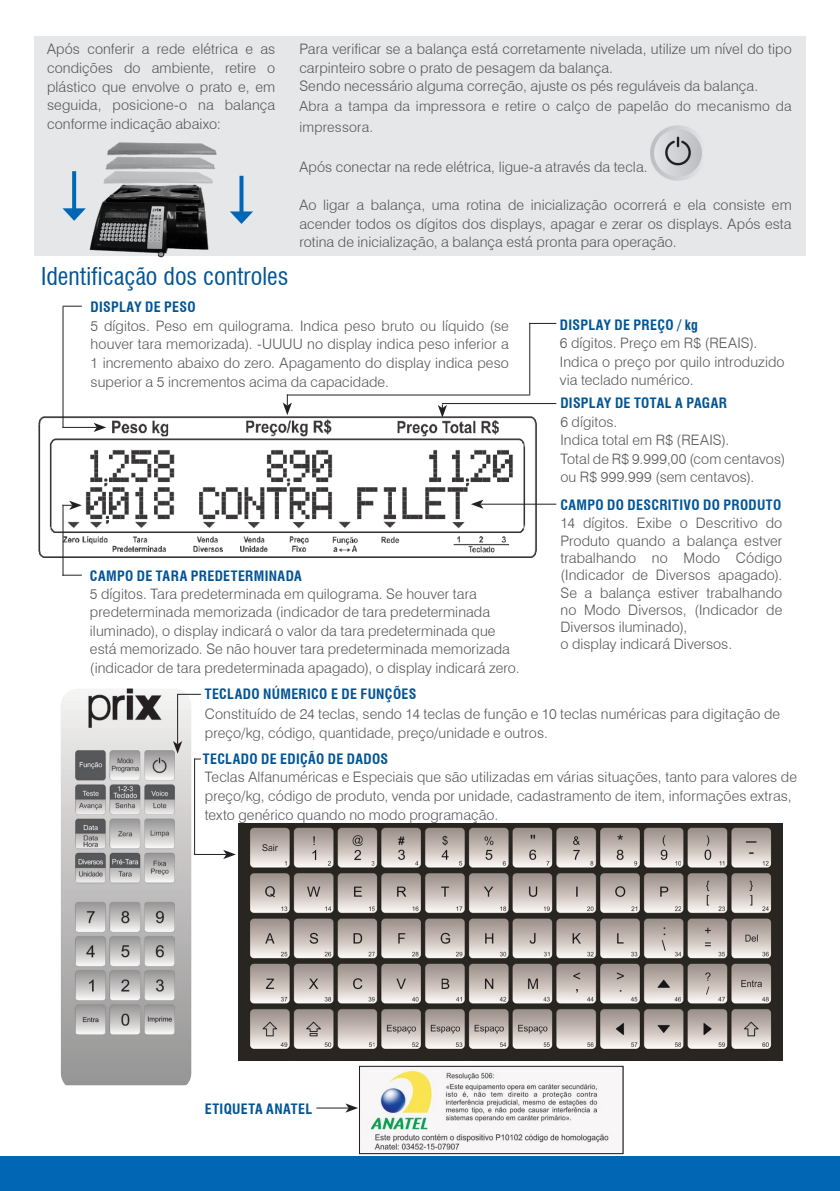
<style>
.page{position:relative;width:840px;height:1191px;background:#fff}
.page>*{position:absolute;margin:0;border:0;box-sizing:border-box;transform-origin:0 0}
.SuperTítulo{font:condensed 24px "Swiss 721 BT";color:#005495}
.Texto{font:300 14.4px/18.6px "Swiss 721 BT";letter-spacing:.005em;color:#565659}
.SuperTítulo-2{font:700 condensed 14px "Swiss 721 BT";letter-spacing:.025em;color:#005495}
.Texto-2{font:300 14px/20px "Swiss 721 BT";letter-spacing:.02em;color:#565659}
.Texto-3{font:700 condensed 14px "Swiss 721 BT";letter-spacing:.03em;color:#005495}
</style>
<div class="page">
<div style="left:34px;top:36px;width:771px;height:220px;background:#e6e7e9"></div>
<img style="left:76px;top:142px;width:168px;height:116px">
<svg style="left:72px;top:171px;width:4px;height:37px"></svg>
<svg style="left:62px;top:208px;width:24px;height:13px"></svg>
<img style="left:650px;top:125px;width:52px;height:55px">
<img style="left:61px;top:688px;width:130px;height:397px">
<img style="left:39px;top:416px;width:496px;height:141px">
<div style="left:0;top:1157px;width:839px;height:34px;background:#0166b3"></div>
<svg style="left:62px;top:306px;width:20px;height:1px"></svg>
<svg style="left:178px;top:694px;width:23px;height:1px"></svg>
<hr style="left:194px;top:758px;width:1px;height:97px;background:#231f20">
<svg style="left:63px;top:574px;width:19px;height:1px"></svg>
<svg style="left:62px;top:501px;width:20px;height:9px"></svg>
<hr style="left:62px;top:427px;width:35px;height:1px;background:#231f20">
<svg style="left:93px;top:423px;width:13px;height:9px"></svg>
<hr style="left:62px;top:307px;width:1px;height:121px;background:#231f20">
<hr style="left:62px;top:505px;width:1px;height:71px;background:#231f20">
<svg style="left:530px;top:323px;width:26px;height:1px"></svg>
<hr style="left:287px;top:394px;width:243px;height:1px;background:#231f20">
<hr style="left:441px;top:403px;width:115px;height:1px;background:#231f20">
<hr style="left:480px;top:504px;width:76px;height:1px;background:#231f20">
<svg style="left:470px;top:499px;width:13px;height:10px"></svg>
<hr style="left:177px;top:694px;width:1px;height:50px;background:#231f20">
<svg style="left:173px;top:741px;width:9px;height:12px"></svg>
<hr style="left:194px;top:854px;width:32px;height:1px;background:#231f20">
<svg style="left:223px;top:850px;width:13px;height:9px"></svg>
<hr style="left:316px;top:1107px;width:32px;height:1px;background:#231f20">
<svg style="left:345px;top:1103px;width:13px;height:9px"></svg>
<hr style="left:529px;top:323px;width:1px;height:71px;background:#231f20">
<svg style="left:282px;top:394px;width:10px;height:21px"></svg>
<svg style="left:437px;top:404px;width:10px;height:13px"></svg>
<svg style="left:239px;top:176px;width:4px;height:35px"></svg>
<svg style="left:230px;top:211px;width:23px;height:13px"></svg>
<img style="left:238px;top:823px;width:543px;height:237px">
<img style="left:362px;top:1068px;width:258px;height:83px">
<div style="left:359px;top:1066px;width:264px;height:87px;border:1px solid #231f20"></div>
<p class="Texto" style="left:47px;top:40px;width:229px;text-align:justify">Após conferir a rede elétrica e as condições do ambiente, retire o plástico que envolve o prato e, em seguida, posicione-o na balança conforme indicação abaixo:</p>
<p class="Texto" style="left:299px;top:40px;width:493px">Para verificar se a balança está corretamente nivelada, utilize um nível do tipo carpinteiro sobre o prato de pesagem da balança.</p>
<p class="Texto" style="left:299px;top:77px;width:460px">Sendo necessário alguma correção, ajuste os pés reguláveis da balança.</p>
<p class="Texto-2" style="left:299px;top:96px;width:493px">Abra a tampa da impressora e retire o calço de papelão do mecanismo da impressora.</p>
<p class="Texto" style="left:299px;top:157px;width:349px">Após conectar na rede elétrica, ligue-a através da tecla.</p>
<p class="Texto" style="left:299px;top:196px;width:493px;text-align:justify">Ao ligar a balança, uma rotina de inicialização ocorrerá e ela consiste em acender todos os dígitos dos displays, apagar e zerar os displays. Após esta rotina de inicialização, a balança está pronta para operação.</p>
<p class="SuperTítulo" style="left:41px;top:262px;width:248px">Identificação dos controles</p>
<p class="SuperTítulo-2" style="left:90px;top:299px;width:107px">DISPLAY DE PESO</p>
<p class="Texto" style="left:90px;top:316px;width:419px;text-align:justify">5 dígitos. Peso em quilograma. Indica peso bruto ou líquido (se houver tara memorizada). -UUUU no display indica peso inferior a 1 incremento abaixo do zero. Apagamento do display indica peso superior a 5 incrementos acima da capacidade.</p>
<p class="SuperTítulo-2" style="left:559px;top:316px;width:140px">DISPLAY DE PREÇO / kg</p>
<p class="Texto" style="left:559px;top:334px;width:199px">6 dígitos. Preço em R$ (REAIS).</p>
<p class="Texto" style="left:559px;top:352px;width:226px">Indica o preço por quilo introduzido via teclado numérico.</p>
<p class="SuperTítulo-2" style="left:560px;top:394px;width:168px">DISPLAY DE TOTAL A PAGAR</p>
<p class="Texto" style="left:560px;top:412px;width:58px">6 dígitos.</p>
<p class="Texto" style="left:560px;top:431px;width:170px">Indica total em R$ (REAIS).</p>
<p class="Texto" style="left:560px;top:449px;width:226px">Total de R$ 9.999,00 (com centavos) ou R$ 999.999 (sem centavos).</p>
<p class="SuperTítulo-2" style="left:560px;top:496px;width:222px">CAMPO DO DESCRITIVO DO PRODUTO</p>
<p class="Texto" style="left:560px;top:514px;width:223px;line-height:17.2px;text-align:justify">14 dígitos. Exibe o Descritivo do Produto quando a balança estver trabalhando no Modo Código (Indicador de Diversos apagado).<br>Se a balança estiver trabalhando no Modo Diversos, (Indicador de Diversos iluminado),</p>
<p class="Texto" style="left:560px;top:635px;width:173px">o display indicará Diversos.</p>
<p class="SuperTítulo-2" style="left:90px;top:567px;width:213px">CAMPO DE TARA PREDETERMINADA</p>
<p class="Texto" style="left:90px;top:584px;width:431px">5 dígitos. Tara predeterminada em quilograma. Se houver tara predeterminada memorizada (indicador de tara predeterminada iluminado), o display indicará o valor da tara predeterminada que está memorizado. Se não houver tara predeterminada memorizada (indicador de tara predeterminada apagado), o display indicará zero.</p>
<p class="Texto" style="left:205px;top:704px;width:576px">Constituído de 24 teclas, sendo 14 teclas de função e 10 teclas numéricas para digitação de preço/kg, código, quantidade, preço/unidade e outros.</p>
<p class="Texto" style="left:205px;top:768px;width:593px">Teclas Alfanuméricas e Especiais que são utilizadas em várias situações, tanto para valores de preço/kg, código de produto, venda por unidade, cadastramento de item, informações extras, texto genérico quando no modo programação.</p>
<p class="SuperTítulo-2" style="left:205px;top:685px;width:213px">TECLADO NÚMERICO E DE FUNÇÕES</p>
<p class="SuperTítulo-2" style="left:203px;top:751px;width:187px">TECLADO DE EDIÇÃO DE DADOS</p>
<p class="Texto-3" style="left:205px;top:1100px;width:109px">ETIQUETA ANATEL</p>
</div>
